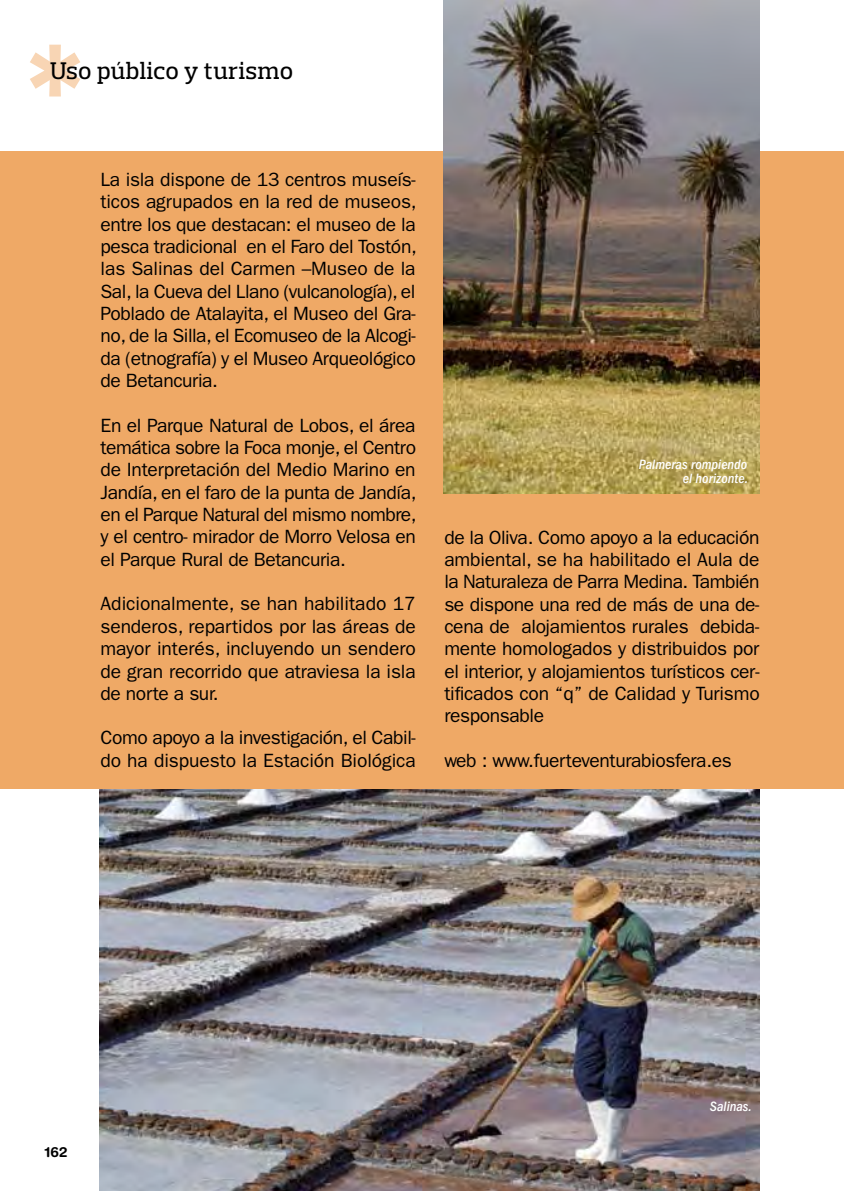
<style>
.page{position:relative;width:844px;height:1191px;background:#fff}
.page>*{position:absolute;margin:0;border:0;box-sizing:border-box;transform-origin:0 0}
.t1{font:500 24.5px "Prelo Slab";letter-spacing:.015em;color:#000}
.t2{font:19.25px/22.4px "ITC Franklin Gothic Std";letter-spacing:-.02em;color:#000;text-align:justify}
.t3{font:italic 500 condensed 14px/14px "ITC Franklin Gothic Std";color:#fff;text-align:right}
.t4{font:700 14px "Helvetica Rounded LT Std";color:#000}
</style>
<div class="page">
<div style="left:0;top:151px;width:843px;height:638px;background:#efa966"></div>
<img style="left:443px;top:0;width:316px;height:494px">
<img style="left:99px;top:789px;width:660px;height:402px">
<svg style="left:30px;top:45px;width:50px;height:51px"></svg>
<p class="t1" style="left:50px;top:56px;width:244px">Uso público y turismo</p>
<p class="t2" style="left:100px;top:168px;width:318px">La isla dispone de 13 centros museís&shy;ticos agrupados en la red de museos, entre los que destacan: el museo de la pesca tradicional en el Faro del Tostón, las Salinas del Carmen –Museo de la Sal, la Cueva del Llano (vulcanología), el Poblado de Atalayita, el Museo del Gra&shy;no, de la Silla, el Ecomuseo de la Alcogi&shy;da (etnografía) y el Museo Arqueológico de Betancuria.</p>
<p class="t2" style="left:100px;top:414px;width:317px">En el Parque Natural de Lobos, el área temática sobre la Foca monje, el Centro de Interpretación del Medio Marino en Jandía, en el faro de la punta de Jandía, en el Parque Natural del mismo nombre, y el centro- mirador de Morro Velosa en el Parque Rural de Betancuria.</p>
<p class="t2" style="left:100px;top:593px;width:317px">Adicionalmente, se han habilitado 17 senderos, repartidos por las áreas de mayor interés, incluyendo un sendero de gran recorrido que atraviesa la isla de norte a sur.</p>
<p class="t2" style="left:100px;top:727px;width:317px">Como apoyo a la investigación, el Cabil&shy;do ha dispuesto la Estación Biológica</p>
<p class="t3" style="left:638px;top:457px;width:111px">Palmeras rompiendo el horizonte.</p>
<p class="t2" style="left:444px;top:526px;width:317px">de la Oliva. Como apoyo a la educación ambiental, se ha habilitado el Aula de la Naturaleza de Parra Medina. También se dispone una red de más de una de&shy;cena de alojamientos rurales debida&shy;mente homologados y distribuidos por el interior, y alojamientos turísticos cer&shy;tificados con “q” de Calidad y Turismo responsable</p>
<p class="t2" style="left:444px;top:749px;width:289px">web : www.fuerteventurabiosfera.es</p>
<p class="t4" style="left:45px;top:1143px;width:24px">162</p>
<p class="t3" style="left:709px;top:1099px;width:43px">Salinas.</p>
</div>
